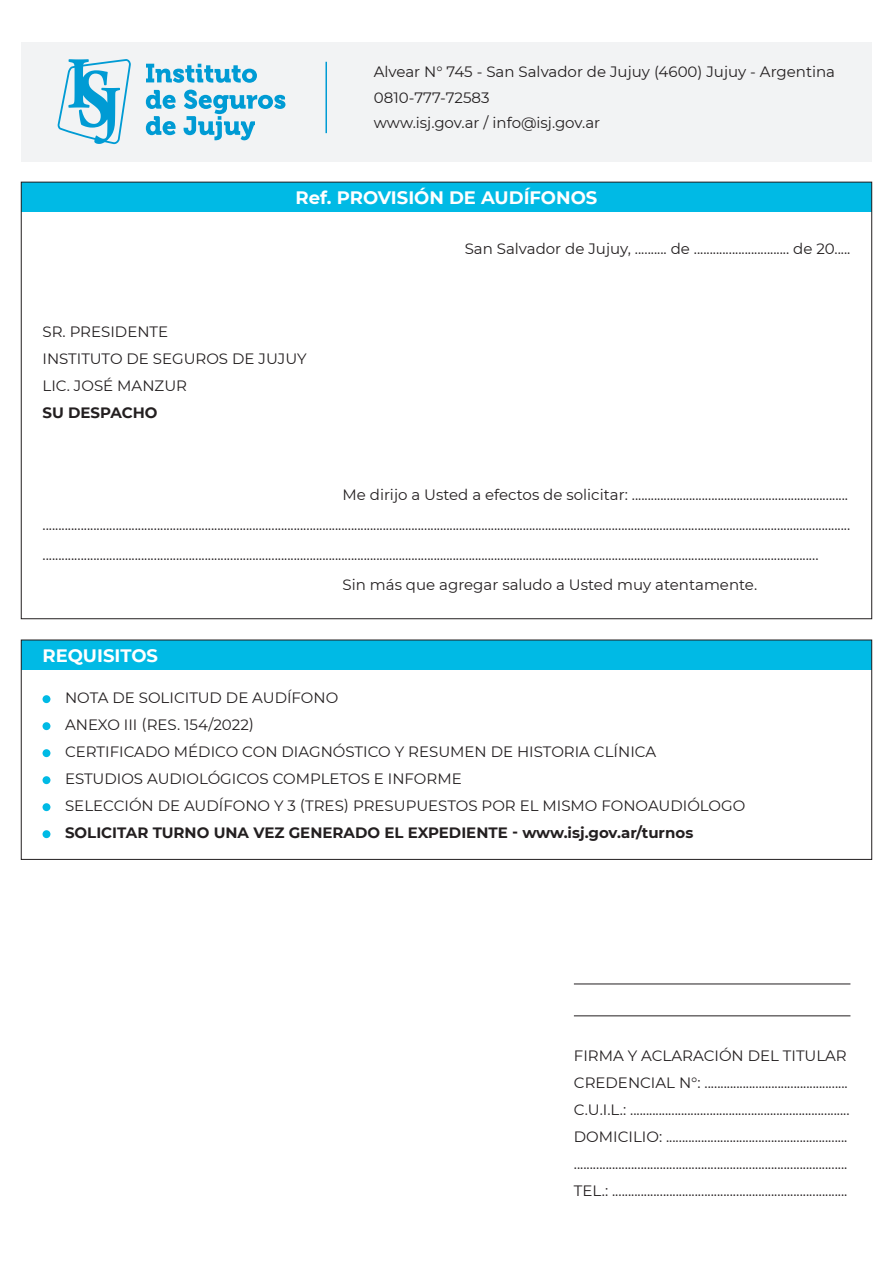
<style>
.page{position:relative;width:893px;height:1263px;background:#fff}
.page>*{position:absolute;margin:0;border:0;box-sizing:border-box;transform-origin:0 0}
.t1{font:700 18px "Montserrat";color:#fff}
.t2{font:15px/27px "Montserrat";color:#231f20}
.t3{font:700 15px "Montserrat";color:#231f20}
</style>
<div class="page">
<div style="left:21px;top:640px;width:851px;height:30px;background:#00bae5"></div>
<div style="left:21px;top:182px;width:851px;height:30px;background:#00bae5"></div>
<div style="left:21px;top:42px;width:851px;height:120px;background:#f2f3f4"></div>
<svg style="left:146px;top:64px;width:111px;height:19px"></svg>
<svg style="left:146px;top:90px;width:30px;height:19px"></svg>
<svg style="left:146px;top:116px;width:30px;height:19px"></svg>
<svg style="left:184px;top:90px;width:101px;height:50px"></svg>
<svg style="left:57px;top:59px;width:74px;height:85px"></svg>
<hr style="left:325px;top:62px;width:2px;height:71px;background:#009bd4">
<div style="left:43px;top:695px;width:7px;height:8px;background:#00bae5;border-radius:50%"></div>
<div style="left:43px;top:722px;width:7px;height:8px;background:#00bae5;border-radius:50%"></div>
<div style="left:43px;top:749px;width:7px;height:8px;background:#00bae5;border-radius:50%"></div>
<div style="left:43px;top:776px;width:7px;height:8px;background:#00bae5;border-radius:50%"></div>
<div style="left:43px;top:803px;width:7px;height:8px;background:#00bae5;border-radius:50%"></div>
<div style="left:43px;top:830px;width:7px;height:8px;background:#00bae5;border-radius:50%"></div>
<hr style="left:574px;top:1015px;width:276px;height:1px;background:#231f20">
<hr style="left:574px;top:983px;width:276px;height:1px;background:#231f20">
<p class="t2" style="left:374px;top:59px;width:463px;line-height:25.5px">Alvear N° 745 - San Salvador de Jujuy (4600) Jujuy - Argentina<br>0810-777-72583<br>www.isj.gov.ar / info@isj.gov.ar</p>
<p class="t1" style="left:296px;top:184px;width:303px">Ref. PROVISIÓN DE AUDÍFONOS</p>
<p class="t2" style="left:43px;top:318px;width:266px">SR. PRESIDENTE<br>INSTITUTO DE SEGUROS DE JUJUY<br>LIC. JOSÉ MANZUR</p>
<p class="t3" style="left:43px;top:402px;width:117px">SU DESPACHO</p>
<p class="t2" style="left:465px;top:235px;width:387px">San Salvador de Jujuy, .......... de .............................. de 20.....</p>
<p class="t2" style="left:343px;top:480px;width:507px">Me dirijo a Usted a efectos de solicitar: ....................................................................</p>
<p class="t2" style="left:43px;top:510px;width:809px">..............................................................................................................................................................................................................................................................</p>
<p class="t2" style="left:43px;top:540px;width:777px">....................................................................................................................................................................................................................................................</p>
<p class="t2" style="left:343px;top:570px;width:416px">Sin más que agregar saludo a Usted muy atentamente.</p>
<p class="t1" style="left:43px;top:643px;width:117px">REQUISITOS</p>
<p class="t2" style="left:65px;top:684px;width:682px">NOTA DE SOLICITUD DE AUDÍFONO<br>ANEXO III (RES. 154/2022)<br>CERTIFICADO MÉDICO CON DIAGNÓSTICO Y RESUMEN DE HISTORIA CLÍNICA<br>ESTUDIOS AUDIOLÓGICOS COMPLETOS E INFORME<br>SELECCIÓN DE AUDÍFONO Y 3 (TRES) PRESUPUESTOS POR EL MISMO FONOAUDIÓLOGO</p>
<p class="t3" style="left:65px;top:822px;width:630px">SOLICITAR TURNO UNA VEZ GENERADO EL EXPEDIENTE - www.isj.gov.ar/turnos</p>
<p class="t2" style="left:574px;top:1041px;width:277px">FIRMA Y ACLARACIÓN DEL TITULAR CREDENCIAL N°: .............................................<br>C.U.I.L.: .....................................................................<br>DOMICILIO: ......................................................... ......................................................................................<br>TEL.: ..........................................................................</p>
</div>
